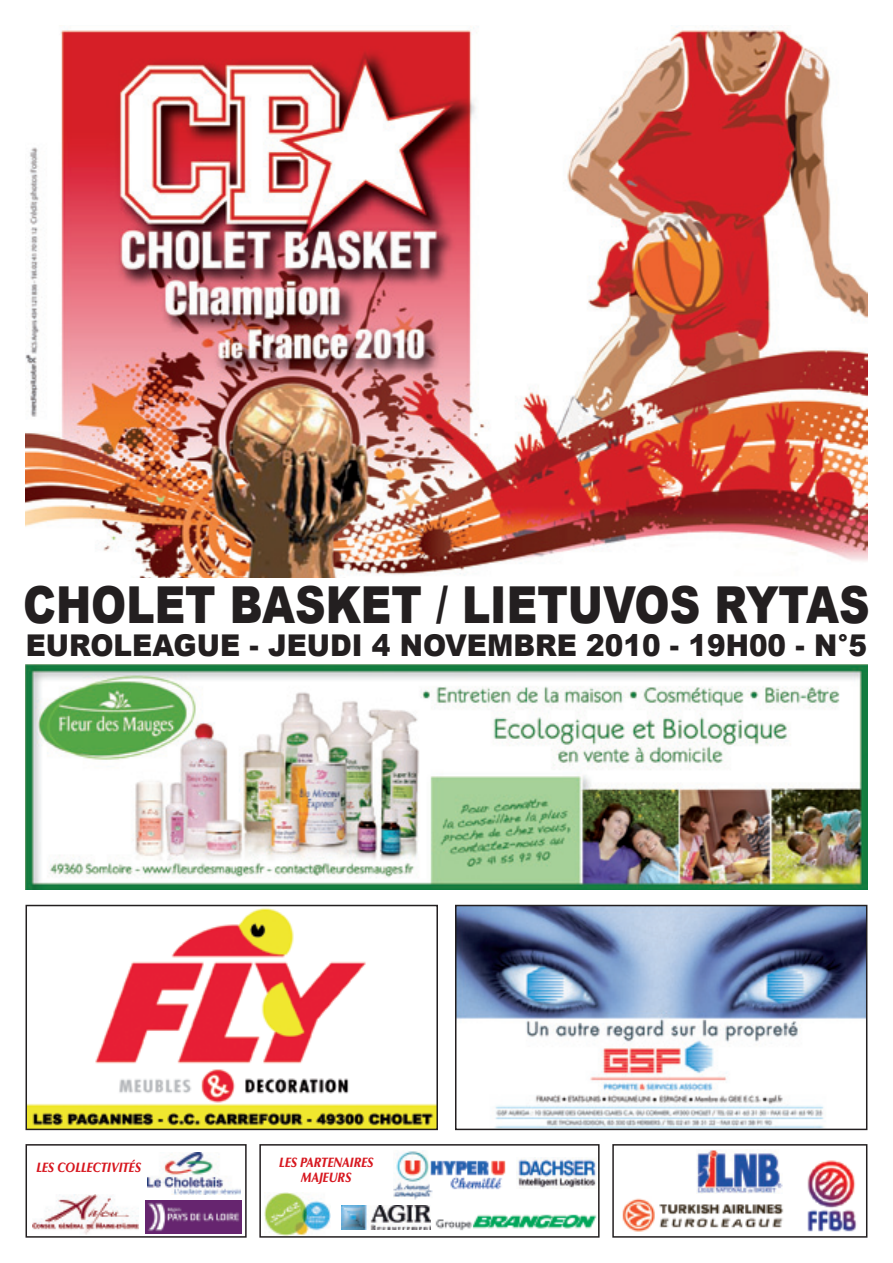
<style>
.page{position:relative;width:893px;height:1263px;background:#fff}
.page>*{position:absolute;margin:0;border:0;box-sizing:border-box;transform-origin:0 0}
.t1{font:900 51px "Arial";color:#231f20;scale:.83 1}
.t2{font:900 30px "Arial";color:#231f20;scale:.93 1}
.t3{font:italic 900 13.5px/15px "Optima";color:#d7171f;text-align:center;scale:.85 1}
</style>
<div class="page">
<img style="left:26px;top:26px;width:841px;height:552px">
<img style="left:26px;top:664px;width:841px;height:226px">
<img style="left:29px;top:908px;width:406px;height:219px">
<div style="left:26px;top:905px;width:412px;height:225px;border:2px solid #231f20"></div>
<div style="left:26px;top:1144px;width:221px;height:94px;border:2px solid #231f20"></div>
<div style="left:259px;top:1144px;width:341px;height:94px;border:2px solid #231f20"></div>
<div style="left:612px;top:1144px;width:255px;height:94px;border:2px solid #231f20"></div>
<img style="left:341px;top:1205px;width:89px;height:25px">
<img style="left:517px;top:1157px;width:79px;height:31px">
<img style="left:148px;top:1153px;width:92px;height:42px">
<img style="left:32px;top:1195px;width:107px;height:39px">
<img style="left:146px;top:1201px;width:95px;height:32px">
<img style="left:435px;top:1214px;width:162px;height:17px">
<img style="left:265px;top:1192px;width:65px;height:43px">
<img style="left:623px;top:1193px;width:161px;height:39px">
<img style="left:807px;top:1160px;width:50px;height:72px">
<img style="left:697px;top:1149px;width:85px;height:44px">
<img style="left:393px;top:1150px;width:40px;height:49px">
<img style="left:431px;top:1158px;width:75px;height:32px">
<img style="left:458px;top:908px;width:406px;height:219px">
<div style="left:455px;top:905px;width:412px;height:225px;border:2px solid #231f20"></div>
<h1 class="t1" style="left:23px;top:568px;width:1022px">CHOLET BASKET / LIETUVOS RYTAS</h1>
<p class="t2" style="left:26px;top:623px;width:906px">EUROLEAGUE - JEUDI 4 NOVEMBRE 2010 - 19H00 - N°5</p>
<p class="t3" style="left:36px;top:1160px;width:125px">LES COLLECTIVITÉS</p>
<p class="t3" style="left:279px;top:1154px;width:112px">LES PARTENAIRES<br>MAJEURS</p>
</div>
